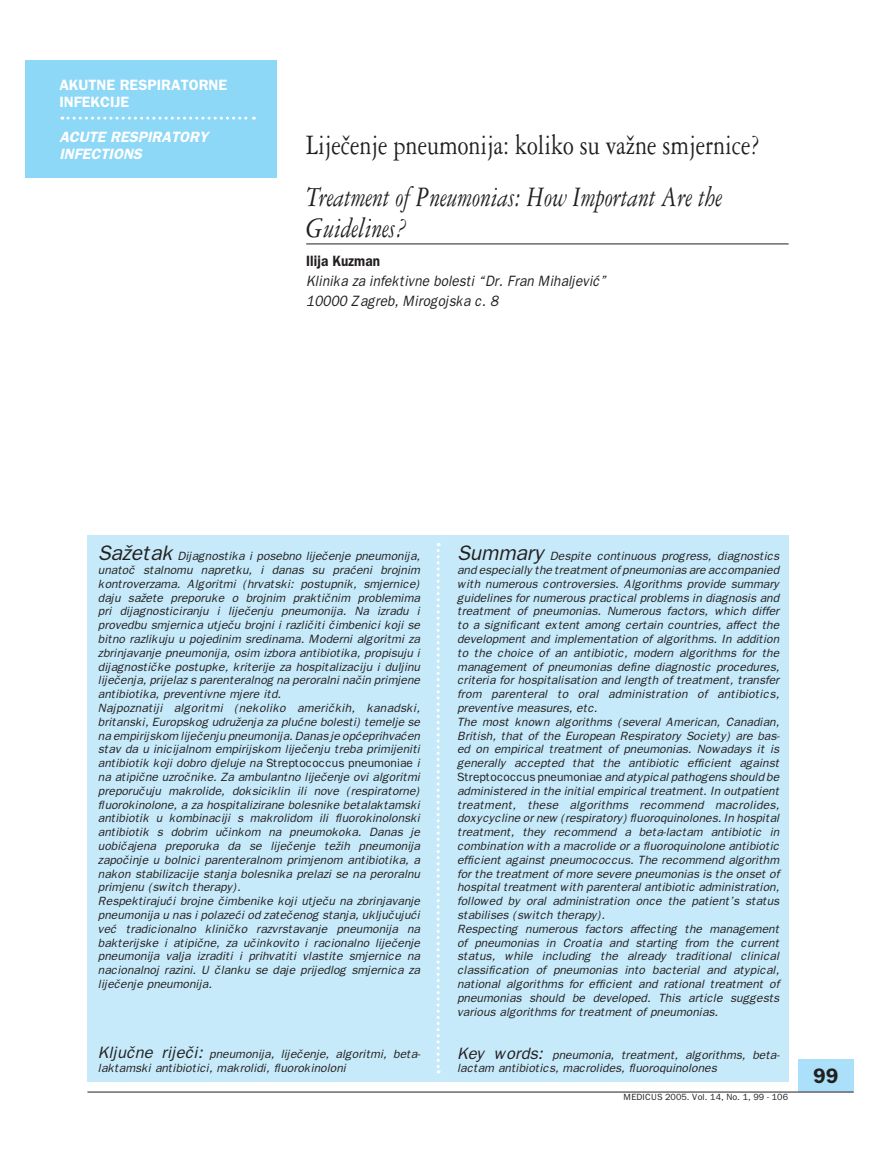
<style>
.page{position:relative;width:875px;height:1168px;background:#fff}
.page>*{position:absolute;margin:0;border:0;box-sizing:border-box;transform-origin:0 0}
.t1{font:italic 30px/30.8px "Garamond Three";color:#231f20;scale:.8 1}
.t2{font:30px "Garamond Three";color:#231f20;scale:.8 1}
.t3{font:600 21px "Franklin Gothic";color:#231f20}
.t4{font:italic 15px/20.1px "Franklin Gothic";letter-spacing:.005em;color:#231f20;scale:.9 1}
.t5{font:600 15px/17.2px "Franklin Gothic";color:#fff}
.t6{font:italic 600 15px/17.2px "Franklin Gothic";color:#fff}
.t7{font:600 15px "Franklin Gothic";letter-spacing:.005em;color:#231f20;scale:.9 1}
.t8{font:italic 12px/13.8px "Franklin Gothic";color:#231f20}
.t9{font:9px "Franklin Gothic";color:#231f20}
.s1{font-size:21px}
.s2{font-style:normal}
.s3{font-size:16.5px}
</style>
<div class="page">
<div style="left:798px;top:1059px;width:55px;height:33px;background:#aae0f9"></div>
<hr style="left:87px;top:1092px;width:766px;height:1px;background:#231f20">
<div style="left:25px;top:60px;width:252px;height:118px;background:#8dd7f7"></div>
<svg style="left:62px;top:117px;width:192px;height:3px"></svg>
<div style="left:88px;top:535px;width:700px;height:547px;background:#c6eafa"></div>
<hr style="left:306px;top:244px;width:482px;height:1px;background:#231f20">
<svg style="left:436px;top:543px;width:3px;height:530px"></svg>
<p class="t5" style="left:59px;top:77px;width:169px">AKUTNE RESPIRATORNE<br>INFEKCIJE</p>
<p class="t6" style="left:59px;top:129px;width:150px">ACUTE RESPIRATORY<br>INFECTIONS</p>
<h1 class="t2" style="left:306px;top:135px;width:568px">Liječenje pneumonija: koliko su važne smjernice?</h1>
<h1 class="t1" style="left:306px;top:184px;width:521px">Treatment of Pneumonias: How Important Are the<br>Guidelines?</h1>
<p class="t7" style="left:306px;top:255px;width:83px">Ilija Kuzman</p>
<p class="t4" style="left:306px;top:272px;width:335px">Klinika za infektivne bolesti “Dr. Fran Mihaljević”<br>10000 Zagreb, Mirogojska c. 8</p>
<p class="t8" style="left:98px;top:550px;width:323px"><span class="s1">Sažetak</span> Dijagnostika i posebno liječenje pneumonija, unatoč stalnomu napretku, i danas su praćeni brojnim kontroverzama. Algoritmi (hrvatski: postupnik, smjernice) daju sažete preporuke o brojnim praktičnim problemima pri dijagnosticiranju i liječenju pneumonija. Na izradu i provedbu smjernica utječu brojni i različiti čimbenici koji se bitno razlikuju u pojedinim sredinama. Moderni algoritmi za zbrinjavanje pneumonija, osim izbora antibiotika, propisuju i dijagnostičke postupke, kriterije za hospitalizaciju i duljinu liječenja, prijelaz s parenteralnog na peroralni način primjene antibiotika, preventivne mjere itd.<br>Najpoznatiji algoritmi (nekoliko američkih, kanadski, britanski, Europskog udruženja za plućne bolesti) temelje se na empirijskom liječenju pneumonija. Danas je općeprihvaćen stav da u inicijalnom empirijskom liječenju treba primijeniti antibiotik koji dobro djeluje na <span class="s2">Streptococcus pneumoniae</span> i na atipične uzročnike. Za ambulantno liječenje ovi algoritmi preporučuju makrolide, doksiciklin ili nove (respiratorne) fluorokinolone, a za hospitalizirane bolesnike betalaktamski antibiotik u kombinaciji s makrolidom ili fluorokinolonski antibiotik s dobrim učinkom na pneumokoka. Danas je uobičajena preporuka da se liječenje težih pneumonija započinje u bolnici parenteralnom primjenom antibiotika, a nakon stabilizacije stanja bolesnika prelazi se na peroralnu primjenu (switch therapy).<br>Respektirajući brojne čimbenike koji utječu na zbrinjavanje pneumonija u nas i polazeći od zatečenog stanja, uključujući već tradicionalno kliničko razvrstavanje pneumonija na bakterijske i atipične, za učinkovito i racionalno liječenje pneumonija valja izraditi i prihvatiti vlastite smjernice na nacionalnoj razini. U članku se daje prijedlog smjernica za liječenje pneumonija.</p>
<p class="t8" style="left:98px;top:1048px;width:324px"><span class="s3">Ključne riječi:</span> pneumonija, liječenje, algoritmi, beta&shy;laktamski antibiotici, makrolidi, fluorokinoloni</p>
<p class="t8" style="left:457px;top:550px;width:324px"><span class="s1">Summary</span> Despite continuous progress, diagnostics and especially the treatment of pneumonias are accompanied with numerous controversies. Algorithms provide summary guidelines for numerous practical problems in diagnosis and treatment of pneumonias. Numerous factors, which differ to a significant extent among certain countries, affect the development and implementation of algorithms. In addition to the choice of an antibiotic, modern algorithms for the management of pneumonias define diagnostic procedures, criteria for hospitalisation and length of treatment, transfer from parenteral to oral administration of antibiotics, preventive measures, etc.<br>The most known algorithms (several American, Canadian, British, that of the European Respiratory Society) are bas&shy;ed on empirical treatment of pneumonias. Nowadays it is generally accepted that the antibiotic efficient against <span class="s2">Streptococcus pneumoniae</span> and atypical pathogens should be administered in the initial empirical treatment. In outpatient treatment, these algorithms recommend macrolides, doxycycline or new (respiratory) fluoroquinolones. In hospital treatment, they recommend a beta-lactam antibiotic in combination with a macrolide or a fluoroquinolone antibiotic efficient against pneumococcus. The recommend algorithm for the treatment of more severe pneumonias is the onset of hospital treatment with parenteral antibiotic administration, followed by oral administration once the patient’s status stabilises (switch therapy).<br>Respecting numerous factors affecting the management of pneumonias in Croatia and starting from the current status, while including the already traditional clinical classification of pneumonias into bacterial and atypical, national algorithms for efficient and rational treatment of pneumonias should be developed. This article suggests various algorithms for treatment of pneumonias.</p>
<p class="t8" style="left:457px;top:1049px;width:324px"><span class="s3">Key words:</span> pneumonia, treatment, algorithms, beta&shy;lactam antibiotics, macrolides, fluoroquinolones</p>
<p class="t9" style="left:623px;top:1094px;width:166px">MEDICUS 2005. Vol. 14, No. 1, 99 - 106</p>
<h2 class="t3" style="left:813px;top:1069px;width:27px">99</h2>
</div>
